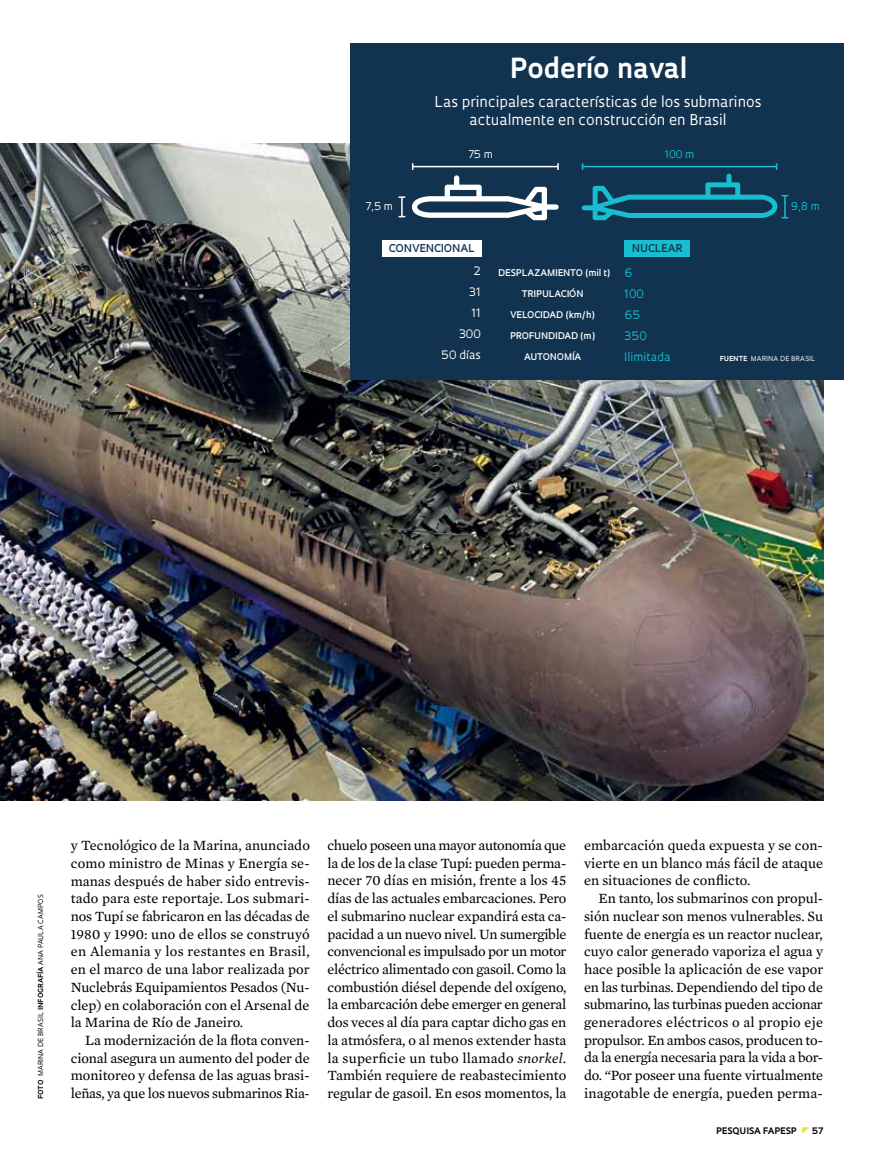
<style>
.page{position:relative;width:885px;height:1169px;background:#fff}
.page>*{position:absolute;margin:0;border:0;box-sizing:border-box;transform-origin:0 0}
.t1{font:700 26.85px "Oculum";color:#fff}
.t2{font:14.4px/17.7px "Mercury Text G2";color:#000;text-align:justify}
.t3{font:14.4px/18.3px "Oculum";color:#fff;text-align:center}
.t4{font:11.4px/21px "Oculum";color:#16becf}
.t5{font:11.4px/21px "Oculum";color:#fff;text-align:right}
.t6{font:600 10.5px "Oculum";letter-spacing:.01em;color:#12334f}
.t7{font:10.35px "Oculum";color:#16becf}
.t8{font:10.35px "Oculum";color:#fff}
.t9{font:600 9px "Oculum";letter-spacing:.005em;color:#fff}
.t10{font:700 8.7px "Oculum";letter-spacing:.015em;color:#000}
.t11{font:6.75px "Oculum";letter-spacing:.02em;color:#000}
.t12{font:700 6.75px "Oculum";color:#fff}
.t13{font:6.75px "Oculum";color:#fff}
.s1{font-weight:400}
.s2{font-weight:700}
.s3{font-style:italic}
</style>
<div class="page">
<img style="left:0;top:144px;width:823px;height:656px">
<div style="left:350px;top:44px;width:493px;height:335px;background:#12334f"></div>
<hr style="left:401px;top:197px;width:2px;height:20px;background:#fff">
<div style="left:382px;top:240px;width:100px;height:17px;background:#fff"></div>
<div style="left:624px;top:240px;width:66px;height:17px;background:#16becf"></div>
<svg style="left:582px;top:163px;width:206px;height:57px"></svg>
<svg style="left:412px;top:163px;width:147px;height:57px"></svg>
<h1 class="t1" style="left:510px;top:49px;width:178px">Poderío naval</h1>
<p class="t3" style="left:434px;top:91px;width:329px">Las principales características de los submarinos actualmente en construcción en Brasil</p>
<p class="t8" style="left:468px;top:147px;width:26px">75 m</p>
<p class="t7" style="left:665px;top:147px;width:31px">100 m</p>
<p class="t8" style="left:366px;top:199px;width:29px">7,5 m</p>
<p class="t6" style="left:389px;top:241px;width:87px">CONVENCIONAL</p>
<p class="t6" style="left:632px;top:241px;width:52px">NUCLEAR</p>
<p class="t5" style="left:441px;top:260px;width:41px">2<br>31<br>11<br>300<br>50 días</p>
<p class="t4" style="left:624px;top:261px;width:48px">6<br>100<br>65<br>350<br>Ilimitada</p>
<p class="t9" style="left:498px;top:267px;width:114px">DESPLAZAMIENTO (MIL T)</p>
<p class="t9" style="left:522px;top:288px;width:63px">TRIPULACIÓN</p>
<p class="t9" style="left:510px;top:309px;width:86px">VELOCIDAD (KM/H)</p>
<p class="t9" style="left:510px;top:330px;width:86px">PROFUNDIDAD (M)</p>
<p class="t9" style="left:524px;top:351px;width:59px">AUTONOMÍA</p>
<p class="t7" style="left:791px;top:199px;width:30px">9,8 m</p>
<p class="t12" style="left:720px;top:353px;width:43px">Fuente <span class="s1">Marina</span></p>
<p class="t13" style="left:780px;top:354px;width:33px">de Brasil</p>
<p class="t11" style="left:36px;top:1098px;width:206px;rotate:-90deg"><span class="s2">Foto</span> Marina de Brasil <span class="s2">Infografía</span> Ana Paula Campos</p>
<p class="t2" style="left:71px;top:835px;width:241px">y Tecnológico de la Marina, anunciado como ministro de Minas y Energía se&shy;manas después de haber sido entrevis&shy;tado para este reportaje. Los submari&shy;nos Tupí se fabricaron en las décadas de 1980 y 1990: uno de ellos se construyó en Alemania y los restantes en Brasil, en el marco de una labor realizada por Nuclebrás Equipamientos Pesados (Nu&shy;clep) en colaboración con el Arsenal de la Marina de Río de Janeiro.</p>
<p class="t2" style="left:71px;top:1030px;width:241px;text-indent:14px">La modernización de la flota conven&shy;cional asegura un aumento del poder de monitoreo y defensa de las aguas brasi&shy;leñas, ya que los nuevos submarinos Ria-</p>
<p class="t2" style="left:327px;top:835px;width:241px">chuelo poseen una mayor autonomía que la de los de la clase Tupí: pueden perma&shy;necer 70 días en misión, frente a los 45 días de las actuales embarcaciones. Pero el submarino nuclear expandirá esta ca&shy;pacidad a un nuevo nivel. Un sumergible convencional es impulsado por un motor eléctrico alimentado con gasoil. Como la combustión diésel depende del oxígeno, la embarcación debe emerger en general dos veces al día para captar dicho gas en la atmósfera, o al menos extender hasta la superficie un tubo llamado <span class="s3">snorkel</span>.<br>También requiere de reabastecimiento regular de gasoil. En esos momentos, la</p>
<p class="t2" style="left:584px;top:835px;width:240px">embarcación queda expuesta y se con&shy;vierte en un blanco más fácil de ataque en situaciones de conflicto.</p>
<p class="t2" style="left:584px;top:888px;width:241px;text-indent:14px">En tanto, los submarinos con propul&shy;sión nuclear son menos vulnerables. Su fuente de energía es un reactor nuclear, cuyo calor generado vaporiza el agua y hace posible la aplicación de ese vapor en las turbinas. Dependiendo del tipo de submarino, las turbinas pueden accionar generadores eléctricos o al propio eje propulsor. En ambos casos, producen to&shy;da la energía necesaria para la vida a bor&shy;do. “Por poseer una fuente virtualmente inagotable de energía, pueden perma-</p>
<p class="t10" style="left:716px;top:1124px;width:81px">pESQUISA FAPESP</p>
<p class="t10" style="left:812px;top:1124px;width:13px">57</p>
</div>
